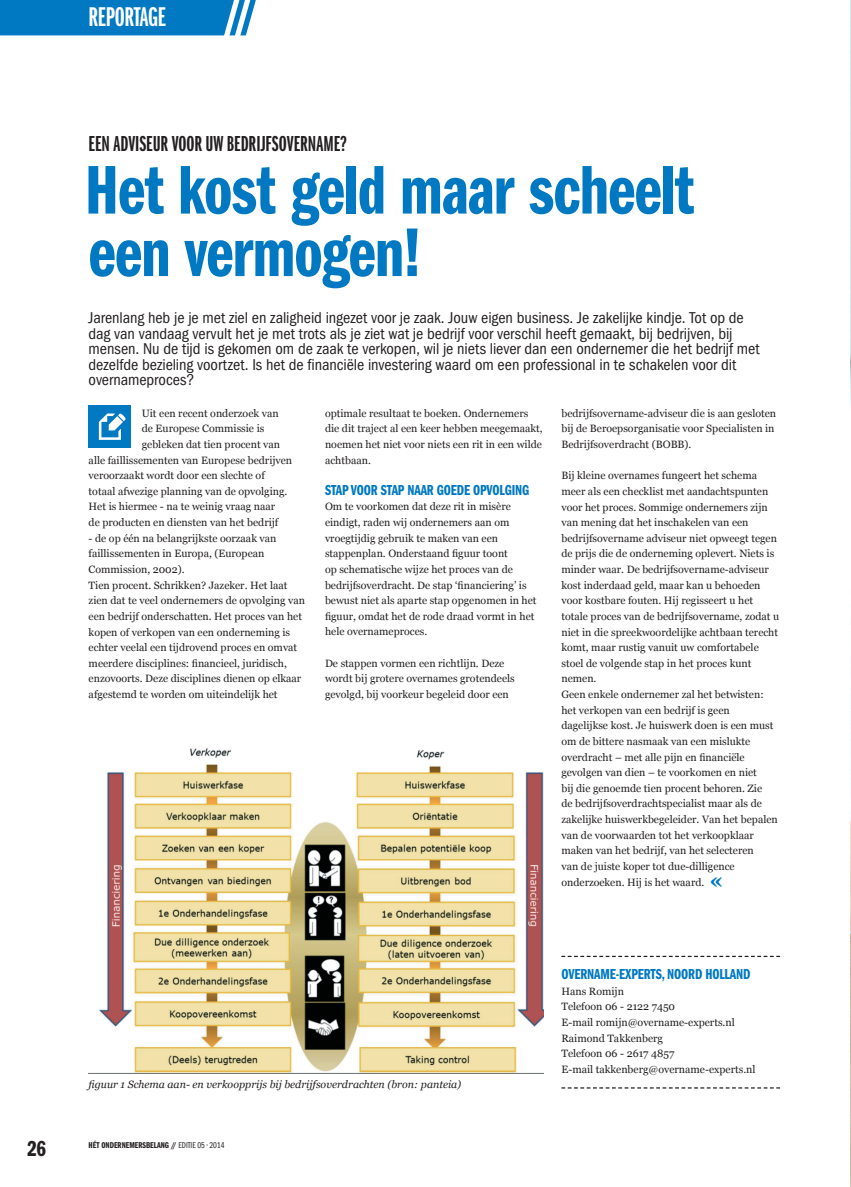
<style>
.page{position:relative;width:851px;height:1187px;background:#fff}
.page>*{position:absolute;margin:0;border:0;box-sizing:border-box;transform-origin:0 0}
.t1{font:71.25px/62.5px "ITC Franklin Gothic Std Dm Cp";letter-spacing:-.01em;color:#0079c2}
.t2{font:28.12px "ITC Franklin Gothic Std Dm X Cp";letter-spacing:-.015em;color:#fff}
.t3{font:22.5px "ITC Franklin Gothic Std Dm X Cp";color:#231f20}
.t4{font:22.5px "ITC Franklin Gothic Std Dm Cp";color:#231f20}
.t5{font:condensed 16.25px/15.6px "ITC Franklin Gothic Std";letter-spacing:-.005em;color:#231f20}
.t6{font:15px "ITC Franklin Gothic Std Dm Cp";letter-spacing:-.01em;color:#0079c2}
.t7{font:10.62px/15.6px "Georgia";color:#231f20}
.t8{font:italic 10.62px "Georgia";color:#231f20}
.t9{font:8.75px "ITC Franklin Gothic Std Dm Cp";color:#231f20}
.s1{font-weight:700;font-size:22.5px;color:#0079c2}
.s2{font-family:"ITC Franklin Gothic Std Bk Cp"}
</style>
<div class="page">
<img style="left:89px;top:748px;width:454px;height:326px">
<img style="left:850px;top:1px;width:1px;height:1185px">
<svg style="left:561px;top:1087px;width:219px;height:2px"></svg>
<svg style="left:561px;top:956px;width:219px;height:1px"></svg>
<div style="left:89px;top:405px;width:42px;height:43px;background:#0079c2"></div>
<svg style="left:99px;top:414px;width:27px;height:26px"></svg>
<svg style="left:0;top:0;width:256px;height:35px"></svg>
<h2 class="t2" style="left:89px;top:2px;width:79px">REPORTAGE</h2>
<h3 class="t4" style="left:27px;top:1137px;width:20px">26</h3>
<h3 class="t3" style="left:89px;top:132px;width:260px">EEN ADVISEUR VOOR UW BEDRIJFSOVERNAME?</h3>
<h1 class="t1" style="left:85px;top:160px;width:610px">Het kost geld maar scheelt een vermogen!</h1>
<p class="t5" style="left:89px;top:310px;width:672px">Jarenlang heb je je met ziel en zaligheid ingezet voor je zaak. Jouw eigen business. Je zakelijke kindje. Tot op de dag van vandaag vervult het je met trots als je ziet wat je bedrijf voor verschil heeft gemaakt, bij bedrijven, bij mensen. Nu de tijd is gekomen om de zaak te verkopen, wil je niets liever dan een ondernemer die het bedrijf met dezelfde bezieling voortzet. Is het de financiële investering waard om een professional in te schakelen voor dit overnameproces?</p>
<p class="t7" style="left:142px;top:405px;width:138px">Uit een recent onderzoek van</p>
<p class="t7" style="left:142px;top:421px;width:124px">de Europese Commissie is</p>
<p class="t7" style="left:142px;top:437px;width:140px">gebleken dat tien procent van</p>
<p class="t7" style="left:89px;top:452px;width:205px">alle faillissementen van Europese bedrijven</p>
<p class="t7" style="left:89px;top:468px;width:178px">veroorzaakt wordt door een slechte of</p>
<p class="t7" style="left:89px;top:484px;width:200px">totaal afwezige planning van de opvolging.</p>
<p class="t7" style="left:89px;top:499px;width:188px">Het is hiermee - na te weinig vraag naar</p>
<p class="t7" style="left:89px;top:515px;width:191px">de producten en diensten van het bedrijf</p>
<p class="t7" style="left:89px;top:530px;width:218px">- de op één na belangrijkste oorzaak van faillissementen in Europa, (European Commission, 2002).<br>Tien procent. Schrikken? Jazeker. Het laat zien dat te veel ondernemers de opvolging van een bedrijf onderschatten. Het proces van het kopen of verkopen van een onderneming is echter veelal een tijdrovend proces en omvat meerdere disciplines: financieel, juridisch, enzovoorts. Deze disciplines dienen op elkaar afgestemd te worden om uiteindelijk het</p>
<p class="t7" style="left:325px;top:406px;width:219px">optimale resultaat te boeken. Ondernemers die dit traject al een keer hebben meegemaakt, noemen het niet voor niets een rit in een wilde achtbaan.</p>
<h3 class="t6" style="left:325px;top:482px;width:206px">STAP VOOR STAP NAAR GOEDE OPVOLGING</h3>
<p class="t7" style="left:325px;top:499px;width:213px">Om te voorkomen dat deze rit in misère eindigt, raden wij ondernemers aan om vroegtijdig gebruik te maken van een stappenplan. Onderstaand figuur toont<br>op schematische wijze het proces van de bedrijfsoverdracht. De stap ‘financiering’ is bewust niet als aparte stap opgenomen in het figuur, omdat het de rode draad vormt in het hele overnameproces.</p>
<p class="t7" style="left:325px;top:655px;width:191px">De stappen vormen een richtlijn. Deze wordt bij grotere overnames grotendeels gevolgd, bij voorkeur begeleid door een</p>
<p class="t7" style="left:561px;top:405px;width:216px">bedrijfsovername-adviseur die is aan gesloten bij de Beroepsorganisatie voor Specialisten in<br>Bedrijfsoverdracht (BOBB).</p>
<p class="t7" style="left:561px;top:468px;width:219px">Bij kleine overnames fungeert het schema meer als een checklist met aandachtspunten voor het proces. Sommige ondernemers zijn van mening dat het inschakelen van een bedrijfsovername adviseur niet opweegt tegen de prijs die de onderneming oplevert. Niets is minder waar. De bedrijfsovername-adviseur kost inderdaad geld, maar kan u behoeden voor kostbare fouten. Hij regisseert u het totale proces van de bedrijfsovername, zodat u niet in die spreekwoordelijke achtbaan terecht komt, maar rustig vanuit uw comfortabele stoel de volgende stap in het proces kunt nemen.<br>Geen enkele ondernemer zal het betwisten: het verkopen van een bedrijf is geen<br>dagelijkse kost. Je huiswerk doen is een must om de bittere nasmaak van een mislukte overdracht – met alle pijn en financiële gevolgen van dien – te voorkomen en niet<br>bij die genoemde tien procent behoren. Zie<br>de bedrijfsoverdrachtspecialist maar als de zakelijke huiswerkbegeleider. Van het bepalen van de voorwaarden tot het verkoopklaar maken van het bedrijf, van het selecteren<br>van de juiste koper tot due-dilligence onderzoeken. Hij is het waard. <span class="s1">«</span></p>
<p class="t8" style="left:89px;top:1078px;width:374px">figuur 1 Schema aan- en verkoopprijs bij bedrijfsoverdrachten (bron: panteia)</p>
<p class="t9" style="left:89px;top:1140px;width:137px">HÉT ONDERNEMERSBELANG // <span class="s2">EDITIE 05 • 2014</span></p>
<h3 class="t6" style="left:561px;top:966px;width:190px">OVERNAME-EXPERTS, NOORD HOLLAND</h3>
<p class="t7" style="left:561px;top:984px;width:195px">Hans Romijn<br>Telefoon 06 - 2122 7450<br>E-mail romijn@overname-experts.nl<br>Raimond Takkenberg<br>Telefoon 06 - 2617 4857<br>E-mail takkenberg@overname-experts.nl</p>
</div>
